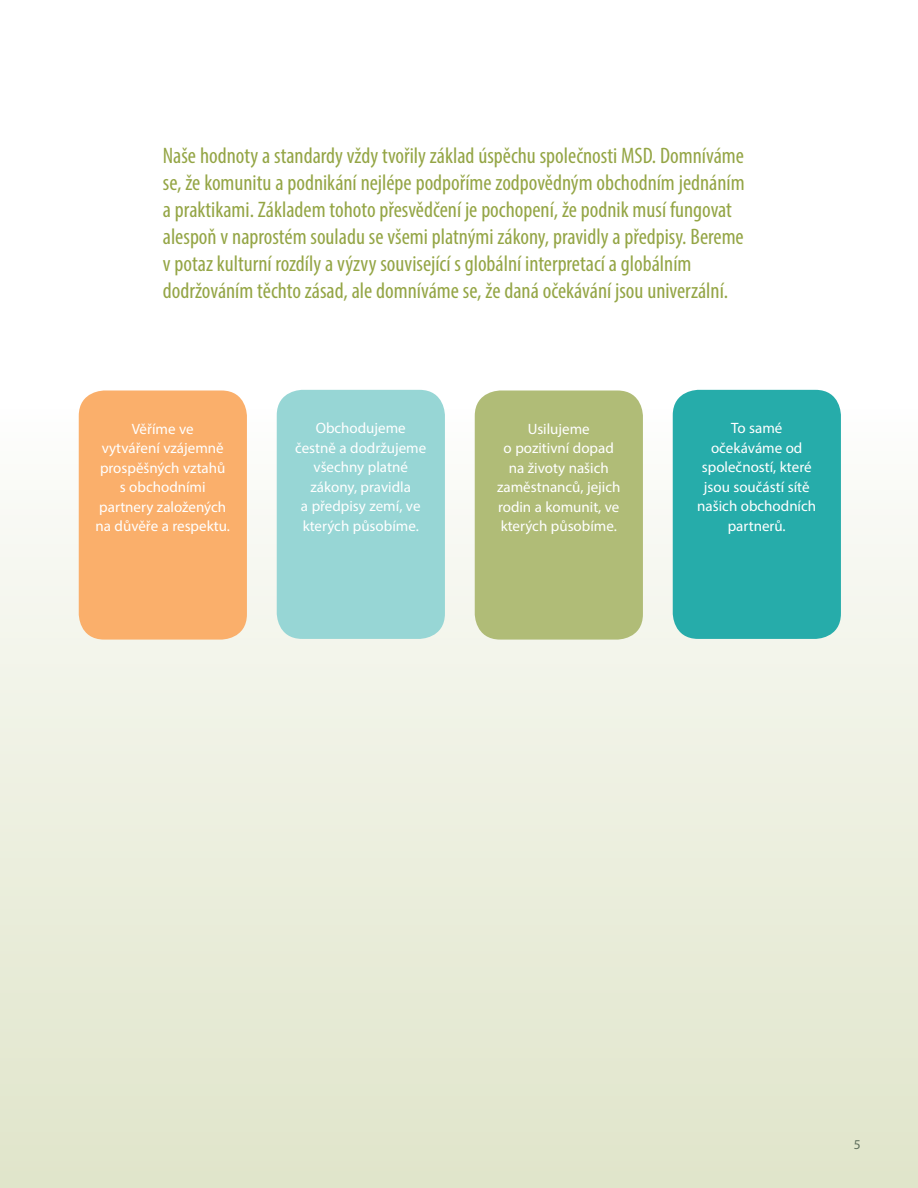
<style>
.page{position:relative;width:918px;height:1188px;background:#fff}
.page>*{position:absolute;margin:0;border:0;box-sizing:border-box;transform-origin:0 0}
.t1{font:condensed 22.5px/27px "Myriad Pro";color:#94a545}
.t2{font:15px/19.5px "Myriad Pro";color:#fff;text-align:center}
.t3{font:13.5px "Myriad Pro";color:#455560}
</style>
<div class="page">
<div style="left:0;top:381px;width:918px;height:807px;background:linear-gradient(to bottom,#fdfdfd,#e0e4c9)"></div>
<div style="left:79px;top:390px;width:168px;height:250px;background:#faaf6b;border-radius:26px"></div>
<div style="left:277px;top:390px;width:168px;height:249px;background:#97d6d5;border-radius:26px"></div>
<div style="left:475px;top:390px;width:168px;height:250px;background:#b0bc77;border-radius:26px"></div>
<div style="left:673px;top:390px;width:168px;height:249px;background:#26acaa;border-radius:26px"></div>
<p class="t1" style="left:163px;top:142px;width:583px">Naše hodnoty a standardy vždy tvořily základ úspěchu společnosti MSD. Domníváme se, že komunitu a podnikání nejlépe podpoříme zodpovědným obchodním jednáním a praktikami. Základem tohoto přesvědčení je pochopení, že podnik musí fungovat alespoň v naprostém souladu se všemi platnými zákony, pravidly a předpisy. Bereme v potaz kulturní rozdíly a výzvy související s globální interpretací a globálním dodržováním těchto zásad, ale domníváme se, že daná očekávání jsou univerzální.</p>
<p class="t2" style="left:96px;top:419px;width:136px">Věříme ve<br>vytváření vzájemně prospěšných vztahů s obchodními partnery založených na důvěře a respektu.</p>
<p class="t2" style="left:295px;top:418px;width:133px">Obchodujeme čestně a dodržujeme všechny platné zákony, pravidla<br>a předpisy zemí, ve kterých působíme.</p>
<p class="t2" style="left:497px;top:419px;width:125px">Usilujeme<br>o pozitivní dopad na životy našich zaměstnanců, jejich rodin a komunit, ve kterých působíme.</p>
<p class="t2" style="left:697px;top:418px;width:120px">To samé očekáváme od společností, které jsou součástí sítě našich obchodních partnerů.</p>
<p class="t3" style="left:854px;top:1136px;width:8px">5</p>
</div>
